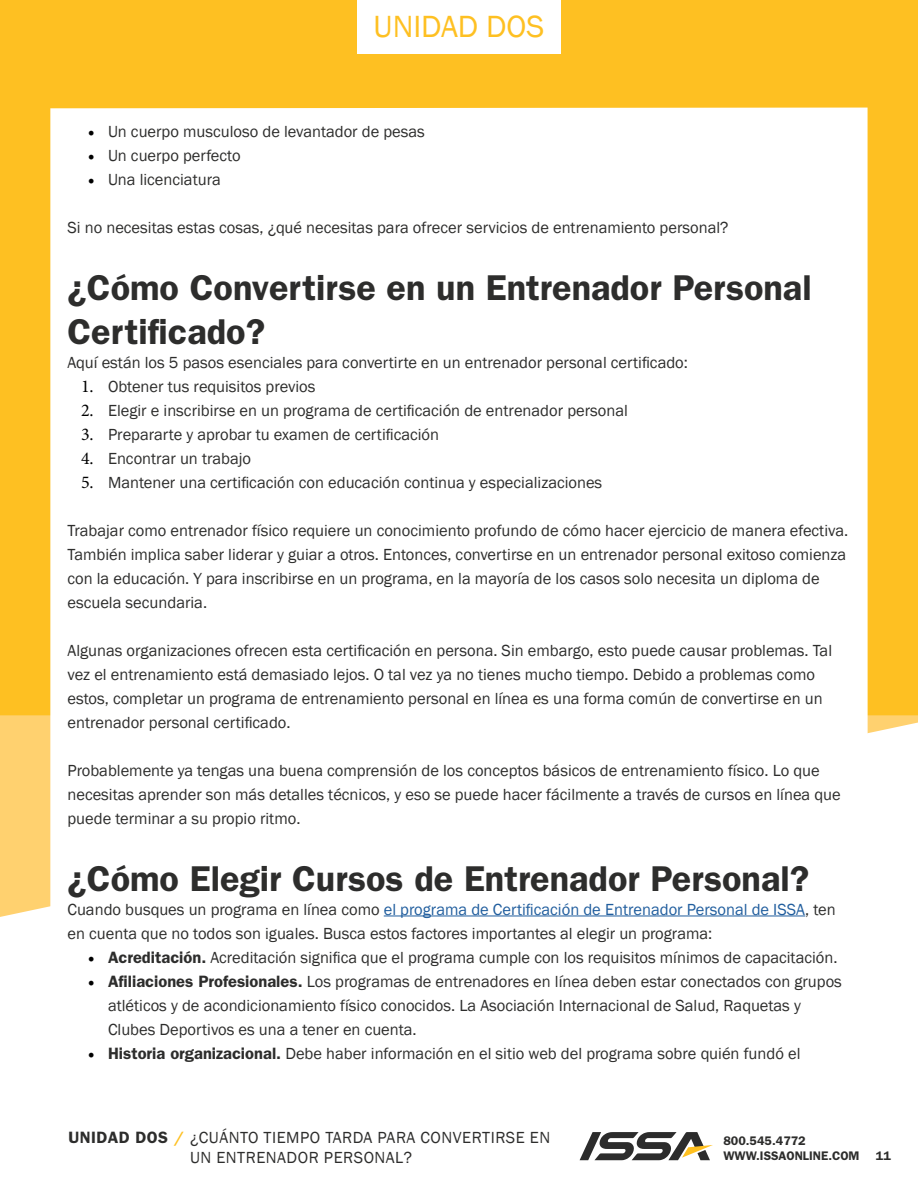
<style>
.page{position:relative;width:918px;height:1188px;background:#fff}
.page>*{position:absolute;margin:0;border:0;box-sizing:border-box;transform-origin:0 0}
.t1{font:600 36px/43.2px "Franklin Gothic";color:#2d2d2c}
.t2{font:31.5px "Franklin Gothic";color:#fec022}
.t3{font:16.5px/24px "Franklin Gothic";color:#2d2d2c}
.t4{font:16.5px/19.5px "Franklin Gothic";letter-spacing:.03em;color:#2d2d2c}
.t5{font:600 12.45px/15px "Franklin Gothic";color:#2d2d2c}
.s1{font-family:"Minion Pro";font-size:18px;color:#000}
.s2{color:#215e9e}
.s3{font-weight:600}
.s4{font-weight:600;color:#fec022}
</style>
<div class="page">
<div style="left:0;top:0;width:918px;height:716px;background:#fec022"></div>
<svg style="left:0;top:715px;width:918px;height:202px;fill:#ffd16f"></svg>
<div style="left:357px;top:0;width:204px;height:53px;background:#fff"></div>
<div style="left:47px;top:107px;width:824px;height:810px;background:#fff"></div>
<svg style="left:580px;top:1132px;width:133px;height:28px"></svg>
<hr style="left:384px;top:916px;width:421px;height:1px;background:#215e9e">
<h2 class="t2" style="left:374px;top:7px;width:172px">UNIDAD DOS</h2>
<p class="t3" style="left:88px;top:120px;width:339px"><span class="s1">•</span> Un cuerpo musculoso de levantador de pesas</p>
<p class="t3" style="left:88px;top:144px;width:154px"><span class="s1">•</span> Un cuerpo perfecto</p>
<p class="t3" style="left:88px;top:168px;width:135px"><span class="s1">•</span> Una licenciatura</p>
<p class="t3" style="left:67px;top:216px;width:663px">Si no necesitas estas cosas, ¿qué necesitas para ofrecer servicios de entrenamiento personal?</p>
<h1 class="t1" style="left:68px;top:266px;width:746px">¿Cómo Convertirse en un Entrenador Personal<br>Certificado?</h1>
<p class="t3" style="left:68px;top:350px;width:622px">Aquí están los 5 pasos esenciales para convertirte en un entrenador personal certificado:</p>
<p class="t3" style="left:81px;top:374px;width:236px"><span class="s1">1.</span> Obtener tus requisitos previos</p>
<p class="t3" style="left:81px;top:398px;width:548px"><span class="s1">2.</span> Elegir e inscribirse en un programa de certificación de entrenador personal</p>
<p class="t3" style="left:81px;top:422px;width:360px"><span class="s1">3.</span> Prepararte y aprobar tu examen de certificación</p>
<p class="t3" style="left:81px;top:446px;width:172px"><span class="s1">4.</span> Encontrar un trabajo</p>
<p class="t3" style="left:81px;top:470px;width:523px"><span class="s1">5.</span> Mantener una certificación con educación continua y especializaciones</p>
<p class="t3" style="left:67px;top:518px;width:782px">Trabajar como entrenador físico requiere un conocimiento profundo de cómo hacer ejercicio de manera efectiva.<br>También implica saber liderar y guiar a otros. Entonces, convertirse en un entrenador personal exitoso comienza con la educación. Y para inscribirse en un programa, en la mayoría de los casos solo necesita un diploma de escuela secundaria.</p>
<p class="t3" style="left:67px;top:638px;width:766px">Algunas organizaciones ofrecen esta certificación en persona. Sin embargo, esto puede causar problemas. Tal vez el entrenamiento está demasiado lejos. O tal vez ya no tienes mucho tiempo. Debido a problemas como estos, completar un programa de entrenamiento personal en línea es una forma común de convertirse en un entrenador personal certificado.</p>
<p class="t3" style="left:67px;top:758px;width:775px">Probablemente ya tengas una buena comprensión de los conceptos básicos de entrenamiento físico. Lo que necesitas aprender son más detalles técnicos, y eso se puede hacer fácilmente a través de cursos en línea que puede terminar a su propio ritmo.</p>
<h1 class="t1" style="left:68px;top:857px;width:743px">¿Cómo Elegir Cursos de Entrenador Personal?</h1>
<p class="t3" style="left:67px;top:898px;width:770px">Cuando busques un programa en línea como <span class="s2">el programa de Certificación de Entrenador Personal de ISSA</span>, ten en cuenta que no todos son iguales. Busca estos factores importantes al elegir un programa:</p>
<p class="t3" style="left:88px;top:946px;width:751px"><span class="s1">•</span> <span class="s3">Acreditación.</span> Acreditación significa que el programa cumple con los requisitos mínimos de capacitación.</p>
<p class="t3" style="left:108px;top:970px;width:735px;text-indent:-20px"><span class="s1">•</span> <span class="s3">Afiliaciones Profesionales.</span> Los programas de entrenadores en línea deben estar conectados con grupos atléticos y de acondicionamiento físico conocidos. La Asociación Internacional de Salud, Raquetas y<br>Clubes Deportivos es una a tener en cuenta.</p>
<p class="t3" style="left:88px;top:1042px;width:714px"><span class="s1">•</span> <span class="s3">Historia organizacional.</span> Debe haber información en el sitio web del programa sobre quién fundó el</p>
<p class="t4" style="left:190px;top:1128px;width:362px;text-indent:-122px"><span class="s3">UNIDAD DOS</span> <span class="s4">/</span> ¿CUÁNTO TIEMPO TARDA PARA CONVERTIRSE EN<br>UN ENTRENADOR PERSONAL?</p>
<p class="t5" style="left:723px;top:1133px;width:138px">800.545.4772<br>WWW.ISSAONLINE.COM</p>
<p class="t5" style="left:876px;top:1148px;width:16px">11</p>
</div>
